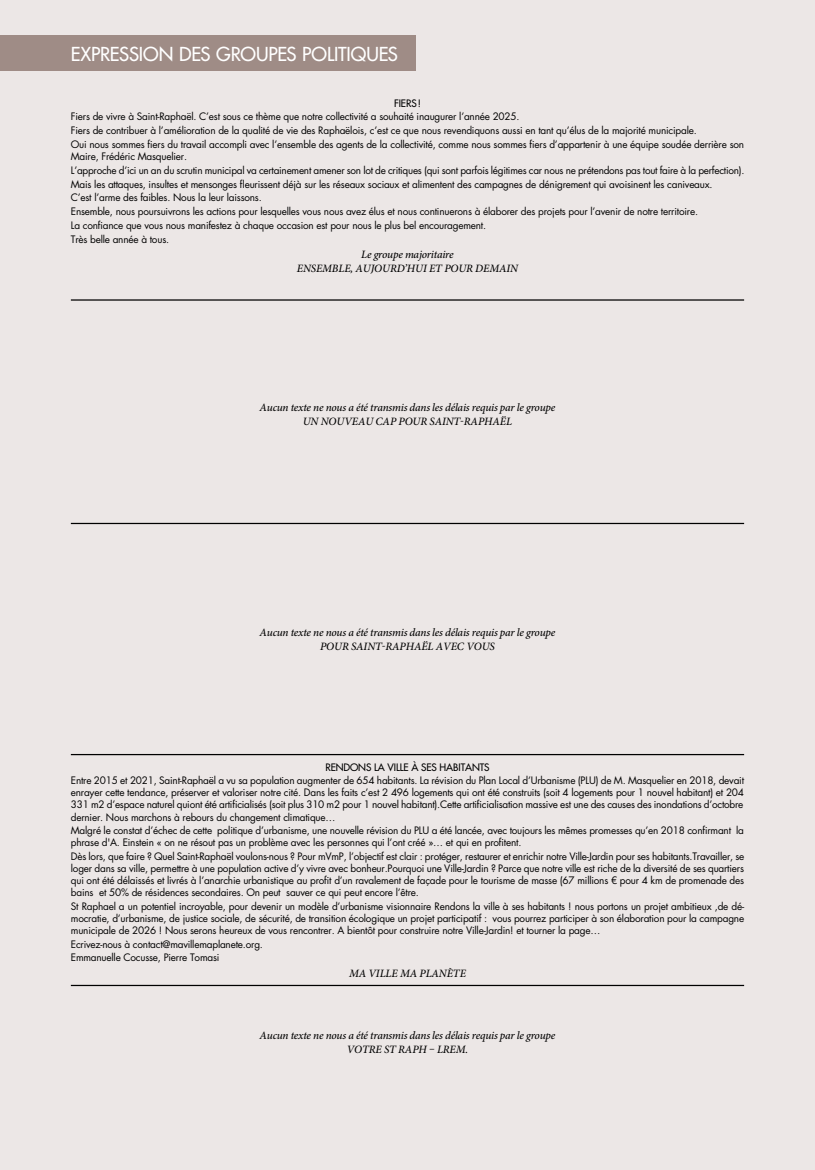
<style>
.page{position:relative;width:815px;height:1170px;background:#fff}
.page>*{position:absolute;margin:0;border:0;box-sizing:border-box;transform-origin:0 0}
.t1{font:500 18.75px "Futura Std";letter-spacing:-.01em;color:#fff}
.t2{font:italic 500 11.25px/13.8px "Minion Pro";letter-spacing:-.02em;color:#000;text-align:center}
.t3{font:10px/12px "Futura Std";letter-spacing:-.02em;color:#000}
.t4{font:500 10px "Futura Std";letter-spacing:-.01em;color:#000}
</style>
<div class="page">
<div style="left:0;top:0;width:815px;height:1169px;background:#ece7e6"></div>
<hr style="left:71px;top:299px;width:673px;height:1px;background:#000">
<hr style="left:71px;top:523px;width:673px;height:1px;background:#000">
<hr style="left:71px;top:754px;width:673px;height:1px;background:#000">
<hr style="left:71px;top:984px;width:673px;height:1px;background:#000">
<div style="left:0;top:35px;width:415px;height:36px;background:#9f8c86"></div>
<h1 class="t1" style="left:71px;top:42px;width:329px">EXPRESSION DES GROUPES POLITIQUES</h1>
<p class="t4" style="left:394px;top:97px;width:28px">FIERS !</p>
<p class="t3" style="left:71px;top:110px;width:675px;line-height:13.8px">Fiers de vivre à Saint-Raphaël. C’est sous ce thème que notre collectivité a souhaité inaugurer l’année 2025.<br>Fiers de contribuer à l’amélioration de la qualité de vie des Raphaëlois, c’est ce que nous revendiquons aussi en tant qu’élus de la majorité municipale.<br>Oui nous sommes fiers du travail accompli avec l’ensemble des agents de la collectivité, comme nous sommes fiers d’appartenir à une équipe soudée derrière son</p>
<p class="t3" style="left:71px;top:149px;width:675px;line-height:13.8px">Maire, Frédéric Masquelier.<br>L’approche d’ici un an du scrutin municipal va certainement amener son lot de critiques (qui sont parfois légitimes car nous ne prétendons pas tout faire à la perfection).<br>Mais les attaques, insultes et mensonges fleurissent déjà sur les réseaux sociaux et alimentent des campagnes de dénigrement qui avoisinent les caniveaux.<br>C’est l’arme des faibles. Nous la leur laissons.<br>Ensemble, nous poursuivrons les actions pour lesquelles vous nous avez élus et nous continuerons à élaborer des projets pour l’avenir de notre territoire.<br>La confiance que vous nous manifestez à chaque occasion est pour nous le plus bel encouragement.<br>Très belle année à tous.</p>
<p class="t2" style="left:297px;top:248px;width:223px">Le groupe majoritaire<br>ENSEMBLE, AUJOURD’HUI ET POUR DEMAIN</p>
<p class="t2" style="left:260px;top:401px;width:297px">Aucun texte ne nous a été transmis dans les délais requis par le groupe<br>UN NOUVEAU CAP POUR SAINT-RAPHAËL</p>
<p class="t2" style="left:260px;top:626px;width:297px">Aucun texte ne nous a été transmis dans les délais requis par le groupe<br>POUR SAINT-RAPHAËL AVEC VOUS</p>
<p class="t4" style="left:325px;top:760px;width:166px">RENDONS LA VILLE À SES HABITANTS</p>
<p class="t3" style="left:71px;top:774px;width:675px;text-align:justify">Entre 2015 et 2021, Saint-Raphaël a vu sa population augmenter de 654 habitants. La révision du Plan Local d’Urbanisme (PLU) de M. Masquelier en 2018, devait enrayer cette tendance, préserver et valoriser notre cité. Dans les faits c’est 2 496 logements qui ont été construits (soit 4 logements pour 1 nouvel habitant) et 204<br>331 m2 d’espace naturel quiont été artificialisés (soit plus 310 m2 pour 1 nouvel habitant).Cette artificialisation massive est une des causes des inondations d’octobre dernier. Nous marchons à rebours du changement climatique…</p>
<p class="t3" style="left:71px;top:824px;width:675px">Malgré le constat d’échec de cette politique d’urbanisme, une nouvelle révision du PLU a été lancée, avec toujours les mêmes promesses qu’en 2018 confirmant la phrase d'A. Einstein « on ne résout pas un problème avec les personnes qui l’ont créé »… et qui en profitent.</p>
<p class="t3" style="left:71px;top:850px;width:675px;text-align:justify">Dès lors, que faire ? Quel Saint-Raphaël voulons-nous ? Pour mVmP, l’objectif est clair : protéger, restaurer et enrichir notre Ville-Jardin pour ses habitants.Travailler, se loger dans sa ville, permettre à une population active d’y vivre avec bonheur.Pourquoi une Ville-Jardin ? Parce que notre ville est riche de la diversité de ses quartiers qui ont été délaissés et livrés à l’anarchie urbanistique au profit d’un ravalement de façade pour le tourisme de masse (67 millions € pour 4 km de promenade des bains et 50% de résidences secondaires. On peut sauver ce qui peut encore l’être.</p>
<p class="t3" style="left:71px;top:900px;width:675px;text-align:justify">St Raphael a un potentiel incroyable, pour devenir un modèle d’urbanisme visionnaire Rendons la ville à ses habitants ! nous portons un projet ambitieux ,de dé&shy;mocratie, d’urbanisme, de justice sociale, de sécurité, de transition écologique un projet participatif : vous pourrez participer à son élaboration pour la campagne municipale de 2026 ! Nous serons heureux de vous rencontrer. A bientôt pour construire notre Ville-Jardin! et tourner la page…</p>
<p class="t3" style="left:71px;top:937px;width:194px;line-height:13.8px">Ecrivez-nous à contact@mavillemaplanete.org.<br>Emmanuelle Cocusse, Pierre Tomasi</p>
<p class="t2" style="left:349px;top:966px;width:118px">MA VILLE MA PLANÈTE</p>
<p class="t2" style="left:260px;top:1029px;width:297px">Aucun texte ne nous a été transmis dans les délais requis par le groupe<br>VOTRE ST RAPH – LREM.</p>
</div>
